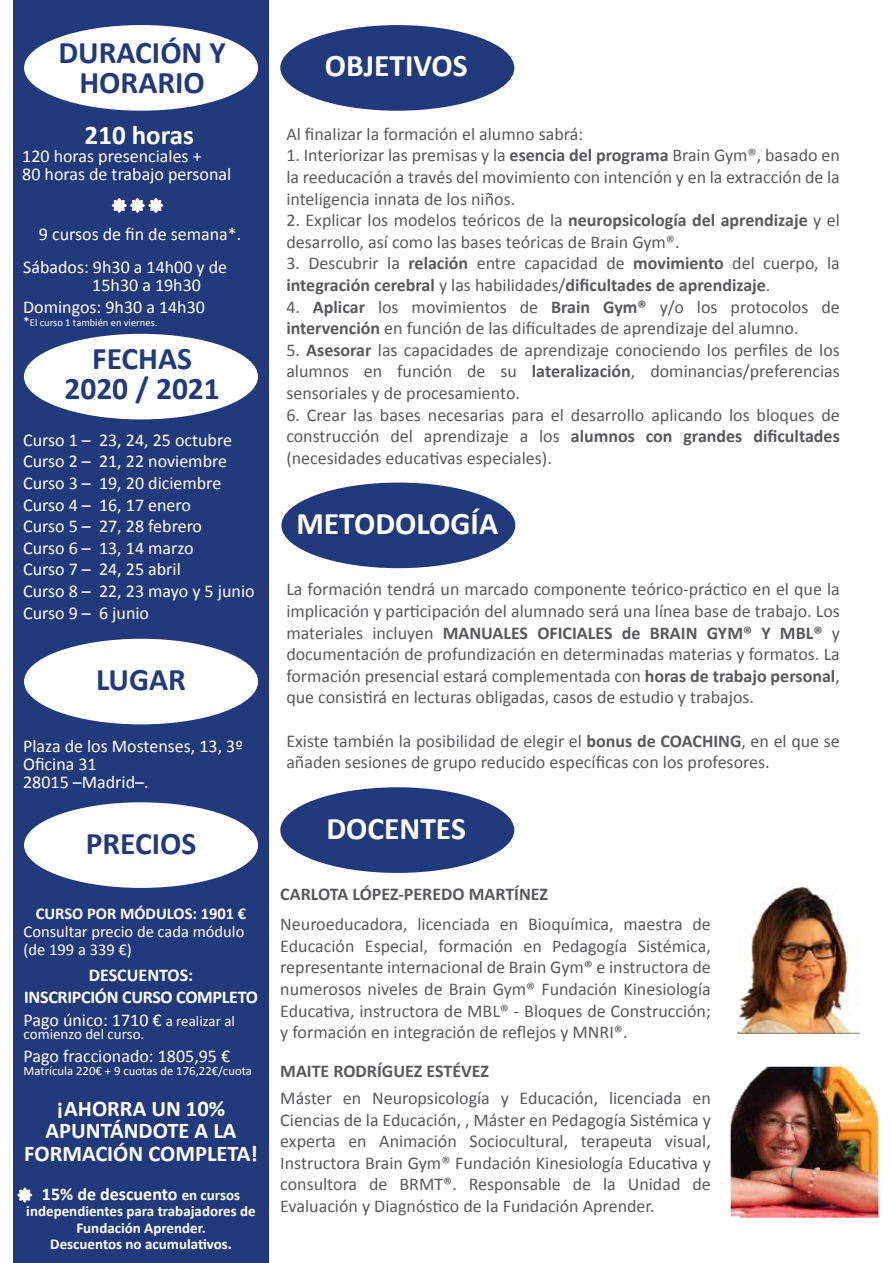
<style>
.page{position:relative;width:893px;height:1263px;background:#fff}
.page>*{position:absolute;margin:0;border:0;box-sizing:border-box;transform-origin:0 0}
.t1{font:700 31.5px/30px "Calibri";color:#223a7c;text-align:center}
.t2{font:700 31.5px "Calibri";color:#fff}
.t3{font:700 27px "Calibri";color:#fff}
.t4{font:700 22.5px/22.5px "Calibri";color:#fff;text-align:center}
.t5{font:18px/21.6px "Calibri";color:#58595b;text-align:justify}
.t6{font:18px/21.6px "Calibri";color:#fff}
.t7{font:700 18px/21.6px "Calibri";color:#58595b}
.t8{font:700 18px/22.5px "Calibri";letter-spacing:-.015em;color:#fff}
.t9{font:16.5px/18px "Calibri";color:#fff}
.t10{font:700 16.5px "Calibri";color:#fff}
.t11{font:700 15px/16.5px "Calibri";color:#fff;text-align:center}
.t12{font:15px "Calibri";color:#fff}
.t13{font:12.75px "Calibri";color:#fff}
.t14{font:10.5px "Calibri";color:#fff}
.s1{font-size:13.5px}
.s2{font-weight:400}
.s3{font-weight:400;font-size:15px}
.s4{font-size:15px}
.s5{font-weight:700}
</style>
<div class="page">
<div style="left:14px;top:0;width:255px;height:1263px;background:#223a7c"></div>
<div style="left:280px;top:25px;width:234px;height:86px;background:#223a7c;border-radius:50%"></div>
<div style="left:281px;top:483px;width:234px;height:85px;background:#223a7c;border-radius:50%"></div>
<div style="left:280px;top:787px;width:234px;height:86px;background:#223a7c;border-radius:50%"></div>
<img style="left:738px;top:886px;width:122px;height:147px">
<img style="left:731px;top:1066px;width:148px;height:151px">
<div style="left:24px;top:25px;width:234px;height:86px;background:#fff;border-radius:50%"></div>
<svg style="left:113px;top:199px;width:12px;height:13px"></svg>
<div style="left:130px;top:203px;width:15px;height:5px;background:#dee1eb;border-radius:50%"></div>
<svg style="left:131px;top:199px;width:13px;height:13px"></svg>
<svg style="left:150px;top:199px;width:12px;height:13px"></svg>
<div style="left:24px;top:334px;width:234px;height:85px;background:#fff;border-radius:50%"></div>
<div style="left:24px;top:639px;width:234px;height:85px;background:#fff;border-radius:50%"></div>
<div style="left:24px;top:802px;width:234px;height:86px;background:#fff;border-radius:50%"></div>
<svg style="left:18px;top:1189px;width:13px;height:12px"></svg>
<h1 class="t1" style="left:58px;top:38px;width:169px">DURACIÓN Y<br>HORARIO</h1>
<h2 class="t3" style="left:85px;top:118px;width:111px">210 horas</h2>
<p class="t6" style="left:22px;top:147px;width:210px;line-height:18px">120 horas presenciales +<br>80 horas de trabajo personal</p>
<p class="t6" style="left:23px;top:218px;width:220px;line-height:33px;text-indent:16px">9 cursos de fin de semana*.<br>Sábados: 9h30 a 14h00 y de</p>
<p class="t6" style="left:23px;top:274px;width:183px;text-align:right">15h30 a 19h30<br>Domingos: 9h30 a 14h30</p>
<p class="t14" style="left:23px;top:316px;width:136px"><span class="s1">*</span>El curso 1 también en viernes.</p>
<h1 class="t1" style="left:64px;top:344px;width:157px">FECHAS<br>2020 / 2021</h1>
<p class="t6" style="left:23px;top:429px;width:233px">Curso 1 – 23, 24, 25 octubre<br>Curso 2 – 21, 22 noviembre<br>Curso 3 – 19, 20 diciembre<br>Curso 4 – 16, 17 enero<br>Curso 5 – 27, 28 febrero<br>Curso 6 – 13, 14 marzo<br>Curso 7 – 24, 25 abril<br>Curso 8 – 22, 23 mayo y 5 junio<br>Curso 9 – 6 junio</p>
<h1 class="t1" style="left:96px;top:665px;width:91px">LUGAR</h1>
<p class="t6" style="left:23px;top:737px;width:221px;line-height:18px">Plaza de los Mostenses, 13, 3º<br>Oficina 31<br>28015 –Madrid–.</p>
<h1 class="t1" style="left:86px;top:828px;width:112px">PRECIOS</h1>
<p class="t10" style="left:36px;top:903px;width:212px">CURSO POR MÓDULOS: 1901 €</p>
<p class="t9" style="left:24px;top:923px;width:222px">Consultar precio de cada módulo (de 199 a 339 €)</p>
<p class="t8" style="left:24px;top:964px;width:236px;text-indent:65px">DESCUENTOS:<br>INSCRIPCIÓN CURSO COMPLETO<br><span class="s2">Pago único: 1710 €</span> <span class="s3">a realizar al</span></p>
<p class="t12" style="left:24px;top:1025px;width:122px">comienzo del curso.</p>
<p class="t6" style="left:24px;top:1045px;width:208px">Pago fraccionado: 1805,95 €</p>
<p class="t13" style="left:24px;top:1063px;width:230px">Matrícula 220€ + 9 cuotas de 176,22€/cuota</p>
<p class="t4" style="left:24px;top:1097px;width:235px">¡AHORRA UN 10%<br>APUNTÁNDOTE A LA<br>FORMACIÓN COMPLETA!</p>
<p class="t8" style="left:42px;top:1183px;width:200px">15% de descuento <span class="s4">en cursos</span></p>
<p class="t11" style="left:26px;top:1203px;width:231px">independientes para trabajadores de<br>Fundación Aprender.<br>Descuentos no acumulativos.</p>
<h1 class="t2" style="left:325px;top:46px;width:144px">OBJETIVOS</h1>
<p class="t5" style="left:286px;top:123px;width:298px">Al finalizar la formación el alumno sabrá:</p>
<p class="t5" style="left:286px;top:145px;width:555px">1. Interiorizar las premisas y la <span class="s5">esencia del programa</span> Brain Gym®, basado en la reeducación a través del movimiento con intención y en la extracción de la inteligencia innata de los niños.</p>
<p class="t5" style="left:286px;top:210px;width:555px">2. Explicar los modelos teóricos de la <span class="s5">neuropsicología del aprendizaje</span> y el desarrollo, así como las bases teóricas de Brain Gym®.</p>
<p class="t7" style="left:286px;top:253px;width:555px"><span class="s2">3. Descubrir la</span> relación <span class="s2">entre capacidad de</span> movimiento <span class="s2">del cuerpo, la </span>integración cerebral <span class="s2">y las habilidades/</span>dificultades de aprendizaje<span class="s2">.</span></p>
<p class="t5" style="left:286px;top:296px;width:555px">4. <span class="s5">Aplicar</span> los movimientos de <span class="s5">Brain Gym®</span> y/o los protocolos de <span class="s5">intervención</span> en función de las dificultades de aprendizaje del alumno.</p>
<p class="t5" style="left:286px;top:339px;width:555px">5. <span class="s5">Asesorar</span> las capacidades de aprendizaje conociendo los perfiles de los alumnos en función de su <span class="s5">lateralización</span>, dominancias/preferencias sensoriales y de procesamiento.</p>
<p class="t5" style="left:286px;top:404px;width:555px">6. Crear las bases necesarias para el desarrollo aplicando los bloques de construcción del aprendizaje a los <span class="s5">alumnos con grandes dificultades </span>(necesidades educativas especiales).</p>
<h1 class="t2" style="left:296px;top:503px;width:203px">METODOLOGÍA</h1>
<p class="t5" style="left:286px;top:579px;width:555px">La formación tendrá un marcado componente teórico-práctico en el que la implicación y participación del alumnado será una línea base de trabajo. Los materiales incluyen <span class="s5">MANUALES OFICIALES de BRAIN GYM® Y MBL®</span> y documentación de profundización en determinadas materias y formatos. La formación presencial estará complementada con <span class="s5">horas de trabajo personal</span>, que consistirá en lecturas obligadas, casos de estudio y trabajos.</p>
<p class="t5" style="left:286px;top:730px;width:555px">Existe también la posibilidad de elegir el <span class="s5">bonus de COACHING</span>, en el que se añaden sesiones de grupo reducido específicas con los profesores.</p>
<h1 class="t2" style="left:326px;top:808px;width:141px">DOCENTES</h1>
<p class="t7" style="left:280px;top:883px;width:269px">CARLOTA LÓPEZ-PEREDO MARTÍNEZ</p>
<p class="t5" style="left:280px;top:913px;width:432px">Neuroeducadora, licenciada en Bioquímica, maestra de Educación Especial, formación en Pedagogía Sistémica, representante internacional de Brain Gym® e instructora de numerosos niveles de Brain Gym® Fundación Kinesiología Educativa, instructora de MBL® - Bloques de Construcción; y formación en integración de reflejos y MNRI®.</p>
<p class="t7" style="left:280px;top:1060px;width:210px">MAITE RODRÍGUEZ ESTÉVEZ</p>
<p class="t5" style="left:280px;top:1087px;width:432px">Máster en Neuropsicología y Educación, licenciada en Ciencias de la Educación, , Máster en Pedagogía Sistémica y experta en Animación Sociocultural, terapeuta visual, Instructora Brain Gym® Fundación Kinesiología Educativa y consultora de BRMT®. Responsable de la Unidad de Evaluación y Diagnóstico de la Fundación Aprender.</p>
</div>
